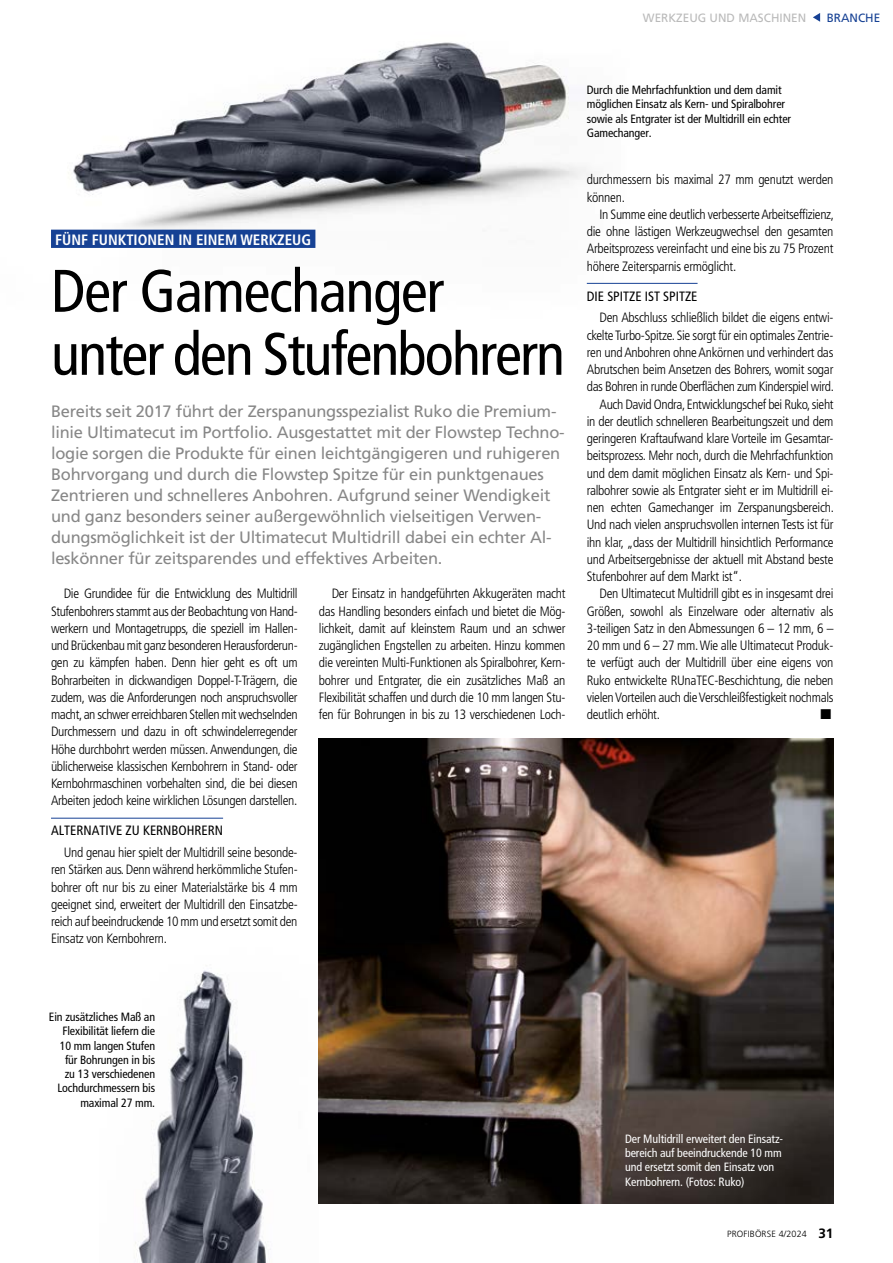
<style>
.page{position:relative;width:893px;height:1263px;background:#fff}
.page>*{position:absolute;margin:0;border:0;box-sizing:border-box;transform-origin:0 0}
.t1{font:condensed 60px/63px "Frutigercondensed 57";letter-spacing:-.03em;color:#000}
.t2{font:16.5px/21px "Frutiger";letter-spacing:-.015em;color:#878787}
.t3{font:15px "Frutigercondensed 67 Bold Cond";color:#fff}
.t4{font:14.25px "Zapf Dingbats ITC";color:#000}
.t5{font:13.5px/17.2px "Frutigercondensed 47 Light Cond";letter-spacing:-.02em;color:#000;text-align:justify}
.t6{font:condensed 13.5px "Frutigercondensed 57";color:#000}
.t7{font:condensed 12px/14.2px "Frutigercondensed 57";letter-spacing:-.01em;color:#000;text-align:right}
.t8{font:condensed 12px/14.2px "Frutigercondensed 57";letter-spacing:-.01em;color:#fff}
.t9{font:12px "Frutiger";color:#bababa}
.t10{font:12px "Frutiger";color:#164194}
.t11{font:300 9px "Frutiger";letter-spacing:.015em;color:#000}
.s1{font-weight:700;font-size:13.5px}
</style>
<div class="page">
<hr style="left:51px;top:818px;width:172px;height:1px;background:#164194">
<img style="left:135px;top:947px;width:184px;height:316px">
<img style="left:319px;top:739px;width:514px;height:464px">
<img style="left:51px;top:42px;width:639px;height:242px">
<div style="left:51px;top:230px;width:264px;height:18px;background:#164194"></div>
<svg style="left:813px;top:13px;width:7px;height:9px"></svg>
<hr style="left:587px;top:283px;width:111px;height:1px;background:#164194">
<p class="t9" style="left:643px;top:11px;width:165px">WERKZEUG UND MASCHINEN</p>
<p class="t10" style="left:827px;top:11px;width:55px">BRANCHE</p>
<p class="t3" style="left:55px;top:230px;width:257px">FÜNF FUNKTIONEN IN EINEM WERKZEUG</p>
<h1 class="t1" style="left:51px;top:260px;width:515px">Der Gamechanger unter den Stufenbohrern</h1>
<p class="t2" style="left:51px;top:401px;width:515px">Bereits seit 2017 führt der Zerspanungsspezialist Ruko die Premium&shy;linie Ultimatecut im Portfolio. Ausgestattet mit der Flowstep Techno&shy;logie sorgen die Produkte für einen leichtgängigeren und ruhigeren Bohrvorgang und durch die Flowstep Spitze für ein punktgenaues Zentrieren und schnelleres Anbohren. Aufgrund seiner Wendigkeit und ganz besonders seiner außergewöhnlich vielseitigen Verwen&shy;dungsmöglichkeit ist der Ultimatecut Multidrill dabei ein echter Al&shy;leskönner für zeitsparendes und effektives Arbeiten.</p>
<p class="t5" style="left:51px;top:585px;width:248px;text-indent:13px">Die Grundidee für die Entwicklung des Multidrill Stufenbohrers stammt aus der Beobachtung von Hand&shy;werkern und Montagetrupps, die speziell im Hallen&shy;und Brückenbau mit ganz besonderen Herausforderun&shy;gen zu kämpfen haben. Denn hier geht es oft um Bohrarbeiten in dickwandigen Doppel-T-Trägern, die zudem, was die Anforderungen noch anspruchsvoller macht, an schwer erreichbaren Stellen mit wechselnden Durchmessern und dazu in oft schwindelerregender Höhe durchbohrt werden müssen. Anwendungen, die üblicherweise klassischen Kernbohrern in Stand- oder Kernbohrmaschinen vorbehalten sind, die bei diesen Arbeiten jedoch keine wirklichen Lösungen darstellen.</p>
<p class="t6" style="left:51px;top:823px;width:174px">ALTERNATIVE ZU KERNBOHRERN</p>
<p class="t5" style="left:51px;top:844px;width:248px;text-indent:13px">Und genau hier spielt der Multidrill seine besonde&shy;ren Stärken aus. Denn während herkömmliche Stufen&shy;bohrer oft nur bis zu einer Materialstärke bis 4 mm geeignet sind, erweitert der Multidrill den Einsatzbe&shy;reich auf beeindruckende 10 mm und ersetzt somit den Einsatz von Kernbohrern.</p>
<p class="t5" style="left:319px;top:585px;width:248px;text-indent:13px">Der Einsatz in handgeführten Akkugeräten macht das Handling besonders einfach und bietet die Mög&shy;lichkeit, damit auf kleinstem Raum und an schwer zugänglichen Engstellen zu arbeiten. Hinzu kommen die vereinten Multi-Funktionen als Spiralbohrer, Kern&shy;bohrer und Entgrater, die ein zusätzliches Maß an Flexibilität schaffen und durch die 10 mm langen Stu&shy;fen für Bohrungen in bis zu 13 verschiedenen Loch-</p>
<p class="t7" style="left:587px;top:83px;width:206px;text-align:left">Durch die Mehrfachfunktion und dem damit möglichen Einsatz als Kern- und Spiralbohrer sowie als Entgrater ist der Multidrill ein echter Gamechanger.</p>
<p class="t5" style="left:587px;top:171px;width:248px">durchmessern bis maximal 27 mm genutzt werden können.</p>
<p class="t5" style="left:587px;top:206px;width:249px;text-indent:13px">In Summe eine deutlich verbesserte Arbeitseffizienz, die ohne lästigen Werkzeugwechsel den gesamten Arbeitsprozess vereinfacht und eine bis zu 75 Prozent höhere Zeitersparnis ermöglicht.</p>
<p class="t6" style="left:587px;top:288px;width:112px">DIE SPITZE IST SPITZE</p>
<p class="t5" style="left:600px;top:309px;width:235px">Den Abschluss schließlich bildet die eigens entwi-</p>
<p class="t5" style="left:587px;top:326px;width:248px">ckelte Turbo-Spitze. Sie sorgt für ein optimales Zentrie-</p>
<p class="t5" style="left:587px;top:344px;width:248px">ren und Anbohren ohne Ankörnen und verhindert das</p>
<p class="t5" style="left:587px;top:361px;width:248px">Abrutschen beim Ansetzen des Bohrers, womit sogar</p>
<p class="t5" style="left:587px;top:378px;width:249px">das Bohren in runde Oberflächen zum Kinderspiel wird.</p>
<p class="t5" style="left:600px;top:395px;width:236px">Auch David Ondra, Entwicklungschef bei Ruko, sieht</p>
<p class="t5" style="left:587px;top:413px;width:248px">in der deutlich schnelleren Bearbeitungszeit und dem</p>
<p class="t5" style="left:587px;top:430px;width:248px">geringeren Kraftaufwand klare Vorteile im Gesamtar-</p>
<p class="t5" style="left:587px;top:447px;width:248px">beitsprozess. Mehr noch, durch die Mehrfachfunktion</p>
<p class="t5" style="left:587px;top:464px;width:248px">und dem damit möglichen Einsatz als Kern- und Spi-</p>
<p class="t5" style="left:587px;top:482px;width:248px">ralbohrer sowie als Entgrater sieht er im Multidrill ei-</p>
<p class="t5" style="left:587px;top:499px;width:249px">nen echten Gamechanger im Zerspanungsbereich.</p>
<p class="t5" style="left:587px;top:516px;width:248px">Und nach vielen anspruchsvollen internen Tests ist für</p>
<p class="t5" style="left:587px;top:533px;width:248px">ihn klar, „dass der Multidrill hinsichtlich Performance</p>
<p class="t5" style="left:587px;top:551px;width:248px">und Arbeitsergebnisse der aktuell mit Abstand beste</p>
<p class="t5" style="left:587px;top:568px;width:157px">Stufenbohrer auf dem Markt ist“.</p>
<p class="t5" style="left:600px;top:585px;width:235px">Den Ultimatecut Multidrill gibt es in insgesamt drei</p>
<p class="t5" style="left:587px;top:602px;width:248px">Größen, sowohl als Einzelware oder alternativ als</p>
<p class="t5" style="left:587px;top:620px;width:248px">3-teiligen Satz in den Abmessungen 6 – 12 mm, 6 –</p>
<p class="t5" style="left:587px;top:637px;width:248px">20 mm und 6 – 27 mm. Wie alle Ultimatecut Produk-</p>
<p class="t5" style="left:587px;top:654px;width:248px">te verfügt auch der Multidrill über eine eigens von</p>
<p class="t5" style="left:587px;top:672px;width:248px">Ruko entwickelte RUnaTEC-Beschichtung, die neben</p>
<p class="t5" style="left:587px;top:689px;width:248px">vielen Vorteilen auch die Verschleißfestigkeit nochmals</p>
<p class="t5" style="left:587px;top:706px;width:75px">deutlich erhöht.</p>
<p class="t4" style="left:820px;top:707px;width:12px">■</p>
<p class="t7" style="left:49px;top:1010px;width:108px">Ein zusätzliches Maß an<br>Flexibilität liefern die<br>10 mm langen Stufen für Bohrungen in bis<br>zu 13 verschiedenen<br>Lochdurchmessern bis maximal 27 mm.</p>
<p class="t8" style="left:625px;top:1132px;width:160px">Der Multidrill erweitert den Einsatz&shy;bereich auf beeindruckende 10 mm und ersetzt somit den Einsatz von Kernbohrern. (Fotos: Ruko)</p>
<p class="t11" style="left:727px;top:1229px;width:108px">PROFIBÖRSE 4/2024 <span class="s1">31</span></p>
</div>
